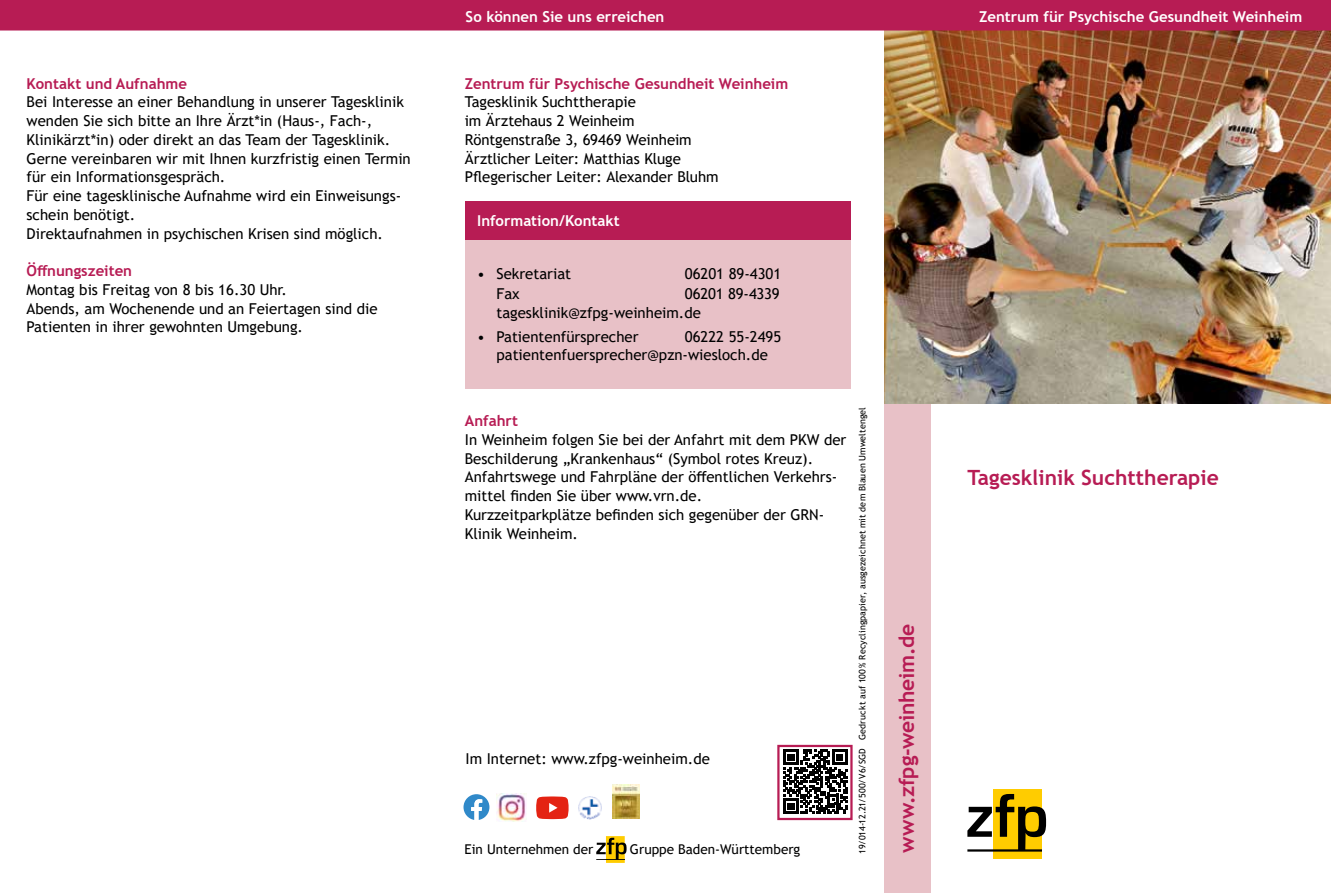
<style>
.page{position:relative;width:1331px;height:893px;background:#fff}
.page>*{position:absolute;margin:0;border:0;box-sizing:border-box;transform-origin:0 0}
.t1{font:700 21px "Trebuchet MS";color:#b71c54}
.t2{font:15px/18.8px "Trebuchet MS";color:#000}
.t3{font:700 15px "Trebuchet MS";color:#fff}
.t4{font:700 15px "Trebuchet MS";color:#b71c54}
.t5{font:13.5px "Trebuchet MS";color:#000}
.t6{font:9px "Trebuchet MS";letter-spacing:.01em;color:#000}
</style>
<div class="page">
<div style="left:606px;top:836px;width:19px;height:27px;background:#fc0"></div>
<svg style="left:596px;top:838px;width:30px;height:22px"></svg>
<div style="left:994px;top:789px;width:48px;height:70px;background:#fc0"></div>
<svg style="left:967px;top:794px;width:79px;height:58px"></svg>
<div style="left:884px;top:403px;width:47px;height:490px;background:#e8c1c7"></div>
<img style="left:884px;top:31px;width:447px;height:372px">
<div style="left:0;top:0;width:1331px;height:31px;background:#b71c54"></div>
<img style="left:579px;top:796px;width:22px;height:23px">
<svg style="left:536px;top:796px;width:33px;height:23px"></svg>
<svg style="left:463px;top:794px;width:26px;height:26px"></svg>
<img style="left:613px;top:785px;width:27px;height:34px">
<img style="left:497px;top:794px;width:29px;height:27px">
<svg style="left:777px;top:744px;width:76px;height:77px"></svg>
<div style="left:465px;top:240px;width:385px;height:149px;background:#e8c1c7"></div>
<div style="left:465px;top:201px;width:385px;height:39px;background:#b71c54"></div>
<p class="t4" style="left:27px;top:74px;width:162px">Kontakt und Aufnahme</p>
<p class="t2" style="left:27px;top:92px;width:386px">Bei Interesse an einer Behandlung in unserer Tagesklinik wenden Sie sich bitte an Ihre Ärzt*in (Haus-, Fach-, Klinikärzt*in) oder direkt an das Team der Tagesklinik.<br>Gerne vereinbaren wir mit Ihnen kurzfristig einen Termin für ein Informationsgespräch.<br>Für eine tagesklinische Aufnahme wird ein Einweisungs&shy;schein benötigt.<br>Direktaufnahmen in psychischen Krisen sind möglich.</p>
<p class="t4" style="left:27px;top:261px;width:107px">Öffnungszeiten</p>
<p class="t2" style="left:27px;top:280px;width:353px">Montag bis Freitag von 8 bis 16.30 Uhr.<br>Abends, am Wochenende und an Feiertagen sind die<br>Patienten in ihrer gewohnten Umgebung.</p>
<p class="t3" style="left:466px;top:7px;width:200px">So können Sie uns erreichen</p>
<p class="t3" style="left:979px;top:7px;width:325px">Zentrum für Psychische Gesundheit Weinheim</p>
<p class="t4" style="left:465px;top:74px;width:325px">Zentrum für Psychische Gesundheit Weinheim</p>
<p class="t2" style="left:465px;top:92px;width:255px">Tagesklinik Suchttherapie<br>im Ärztehaus 2 Weinheim<br>Röntgenstraße 3, 69469 Weinheim<br>Ärztlicher Leiter: Matthias Kluge<br>Pflegerischer Leiter: Alexander Bluhm</p>
<p class="t3" style="left:477px;top:211px;width:144px">Information/Kontakt</p>
<p class="t2" style="left:477px;top:264px;width:95px">• Sekretariat</p>
<p class="t2" style="left:685px;top:264px;width:98px">06201 89-4301</p>
<p class="t2" style="left:496px;top:284px;width:25px">Fax</p>
<p class="t2" style="left:496px;top:283px;width:285px;line-height:19.5px;text-indent:188px">06201 89-4339 tagesklinik@zfpg-weinheim.de</p>
<p class="t2" style="left:477px;top:327px;width:163px">• Patientenfürsprecher</p>
<p class="t2" style="left:496px;top:328px;width:286px;line-height:18px;text-indent:188px">06222 55-2495 patientenfuersprecher@pzn-wiesloch.de</p>
<p class="t4" style="left:465px;top:411px;width:55px">Anfahrt</p>
<p class="t2" style="left:465px;top:430px;width:383px">In Weinheim folgen Sie bei der Anfahrt mit dem PKW der Beschilderung „Krankenhaus“ (Symbol rotes Kreuz).<br>Anfahrtswege und Fahrpläne der öffentlichen Verkehrs&shy;mittel finden Sie über www.vrn.de.<br>Kurzzeitparkplätze befinden sich gegenüber der GRN-Klinik Weinheim.</p>
<p class="t2" style="left:466px;top:749px;width:246px">Im Internet: www.zfpg-weinheim.de</p>
<p class="t5" style="left:465px;top:840px;width:130px">Ein Unternehmen der</p>
<p class="t5" style="left:630px;top:840px;width:172px">Gruppe Baden-Württemberg</p>
<p class="t6" style="left:857px;top:853px;width:448px;rotate:-90deg">19/014-12.21/500/V6/SGD Gedruckt auf 100% Recyclingpapier, ausgezeichnet mit dem Blauen Umweltengel</p>
<h1 class="t1" style="left:894px;top:853px;width:231px;rotate:-90deg">www.zfpg-weinheim.de</h1>
<h1 class="t1" style="left:967px;top:464px;width:253px">Tagesklinik Suchttherapie</h1>
</div>
